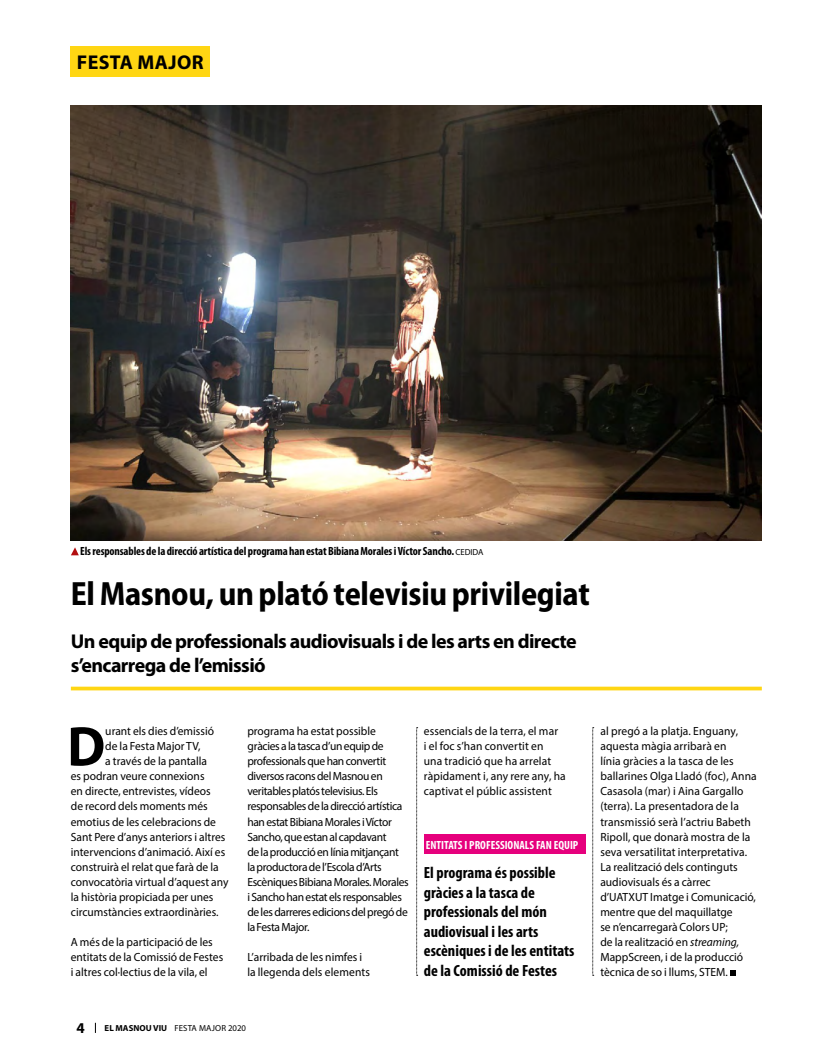
<style>
.page{position:relative;width:815px;height:1053px;background:#fff}
.page>*{position:absolute;margin:0;border:0;box-sizing:border-box;transform-origin:0 0}
.TEXTO{font:700 56.38px "Myriad Pro";color:#000}
.TEXTO-2{font:700 semi-condensed 33.75px "Myriad Pro";letter-spacing:-.01em;color:#000}
.parrafo02{font:700 20px/24px "Myriad Pro";letter-spacing:-.03em;color:#000}
.parrafo02-2{font:700 20px "Myriad Pro";letter-spacing:.02em;color:#000}
.parrafo02-3{font:700 condensed 16.25px/19.5px "Myriad Pro";color:#000}
.t1{font:700 15px "Myriad Pro";color:#000}
.TEXTO-3{font:11.88px/15px "Myriad Pro";color:#000}
.TEXTO-4{font:11.88px/15px "Myriad Pro";letter-spacing:-.03em;color:#000}
.t2{font:700 condensed 11.88px "Myriad Pro";letter-spacing:-.01em;color:#000}
.parrafo02-4{font:700 condensed 11.88px "Myriad Pro";color:#fff}
.t3{font:8.75px "Myriad Pro";letter-spacing:.02em;color:#000}
.s1{font-weight:400;font-stretch:normal;font-size:8.75px}
.s2{font-style:italic}
.s3{font-weight:700}
</style>
<div class="page">
<div style="left:71px;top:46px;width:139px;height:31px;background:#ffd613"></div>
<svg style="left:730px;top:970px;width:5px;height:5px"></svg>
<svg style="left:71px;top:686px;width:691px;height:4px;background:#ffdc3a"></svg>
<div style="left:424px;top:834px;width:161px;height:20px;background:#e6007d"></div>
<svg style="left:416px;top:727px;width:2px;height:248px"></svg>
<svg style="left:592px;top:727px;width:2px;height:248px"></svg>
<svg style="left:71px;top:547px;width:8px;height:8px"></svg>
<img style="left:71px;top:105px;width:691px;height:435px">
<p class="parrafo02-2" style="left:77px;top:51px;width:129px">FESTA MAJOR</p>
<p class="t2" style="left:80px;top:545px;width:405px">Els responsables de la direcció artística del programa han estat Bibiana Morales i Víctor Sancho. <span class="s1">CEDIDA</span></p>
<p class="TEXTO-2" style="left:71px;top:575px;width:521px">El Masnou, un plató televisiu privilegiat</p>
<p class="parrafo02" style="left:71px;top:629px;width:507px">Un equip de professionals audiovisuals i de les arts en directe s’encarrega de l’emissió</p>
<p class="TEXTO" style="left:67px;top:714px;width:40px">D</p>
<p class="TEXTO-3" style="left:105px;top:723px;width:110px">urant els dies d’emissió</p>
<p class="TEXTO-3" style="left:105px;top:738px;width:97px">de la Festa Major TV,</p>
<p class="TEXTO-3" style="left:105px;top:753px;width:103px">a través de la pantalla</p>
<p class="TEXTO-3" style="left:71px;top:768px;width:135px">es podran veure connexions</p>
<p class="TEXTO-3" style="left:71px;top:783px;width:141px">en directe, entrevistes, vídeos</p>
<p class="TEXTO-3" style="left:71px;top:798px;width:138px">de record dels moments més</p>
<p class="TEXTO-3" style="left:71px;top:813px;width:147px">emotius de les celebracions de</p>
<p class="TEXTO-3" style="left:71px;top:828px;width:156px">Sant Pere d’anys anteriors i altres</p>
<p class="TEXTO-3" style="left:71px;top:843px;width:156px">intervencions d’animació. Així es</p>
<p class="TEXTO-3" style="left:71px;top:858px;width:149px">construirà el relat que farà de la</p>
<p class="TEXTO-3" style="left:71px;top:873px;width:159px">convocatòria virtual d’aquest any</p>
<p class="TEXTO-3" style="left:71px;top:888px;width:144px">la història propiciada per unes</p>
<p class="TEXTO-3" style="left:71px;top:903px;width:149px">circumstàncies extraordinàries.</p>
<p class="TEXTO-3" style="left:71px;top:933px;width:154px">A més de la participació de les entitats de la Comissió de Festes i altres col·lectius de la vila, el</p>
<p class="TEXTO-4" style="left:247px;top:723px;width:163px">programa ha estat possible gràcies a la tasca d’un equip de professionals que han convertit diversos racons del Masnou en veritables platós televisius. Els responsables de la direcció artística han estat Bibiana Morales i Víctor<br>Sancho, que estan al capdavant<br>de la producció en línia mitjançant la productora de l’Escola d’Arts<br>Escèniques Bibiana Morales. Morales i Sancho han estat els responsables de les darreres edicions del pregó de la Festa Major.</p>
<p class="TEXTO-3" style="left:247px;top:948px;width:124px">L’arribada de les nimfes i la llegenda dels elements</p>
<p class="TEXTO-3" style="left:424px;top:723px;width:143px">essencials de la terra, el mar<br>i el foc s’han convertit en<br>una tradició que ha arrelat ràpidament i, any rere any, ha captivat el públic assistent</p>
<p class="TEXTO-3" style="left:600px;top:723px;width:158px">al pregó a la platja. Enguany, aquesta màgia arribarà en<br>línia gràcies a la tasca de les ballarines Olga Lladó (foc), Anna<br>Casasola (mar) i Aina Gargallo (terra). La presentadora de la transmissió serà l’actriu Babeth<br>Ripoll, que donarà mostra de la seva versatilitat interpretativa.<br>La realització dels continguts audiovisuals és a càrrec d’UATXUT Imatge i Comunicació, mentre que del maquillatge<br>se n’encarregarà Colors UP;<br>de la realització en <span class="s2">streaming,<br></span>MappScreen, i de la producció tècnica de so i llums, STEM.</p>
<p class="parrafo02-4" style="left:426px;top:838px;width:154px">ENTITATS I PROFESSIONALS FAN EQUIP</p>
<p class="parrafo02-3" style="left:424px;top:863px;width:152px">El programa és possible gràcies a la tasca de professionals del món audiovisual i les arts escèniques i de les entitats de la Comissió de Festes</p>
<p class="t1" style="left:77px;top:1019px;width:10px">4</p>
<p class="t3" style="left:105px;top:1022px;width:143px"><span class="s3">EL MASNOU VIU</span> FESTA MAJOR 2020</p>
</div>
